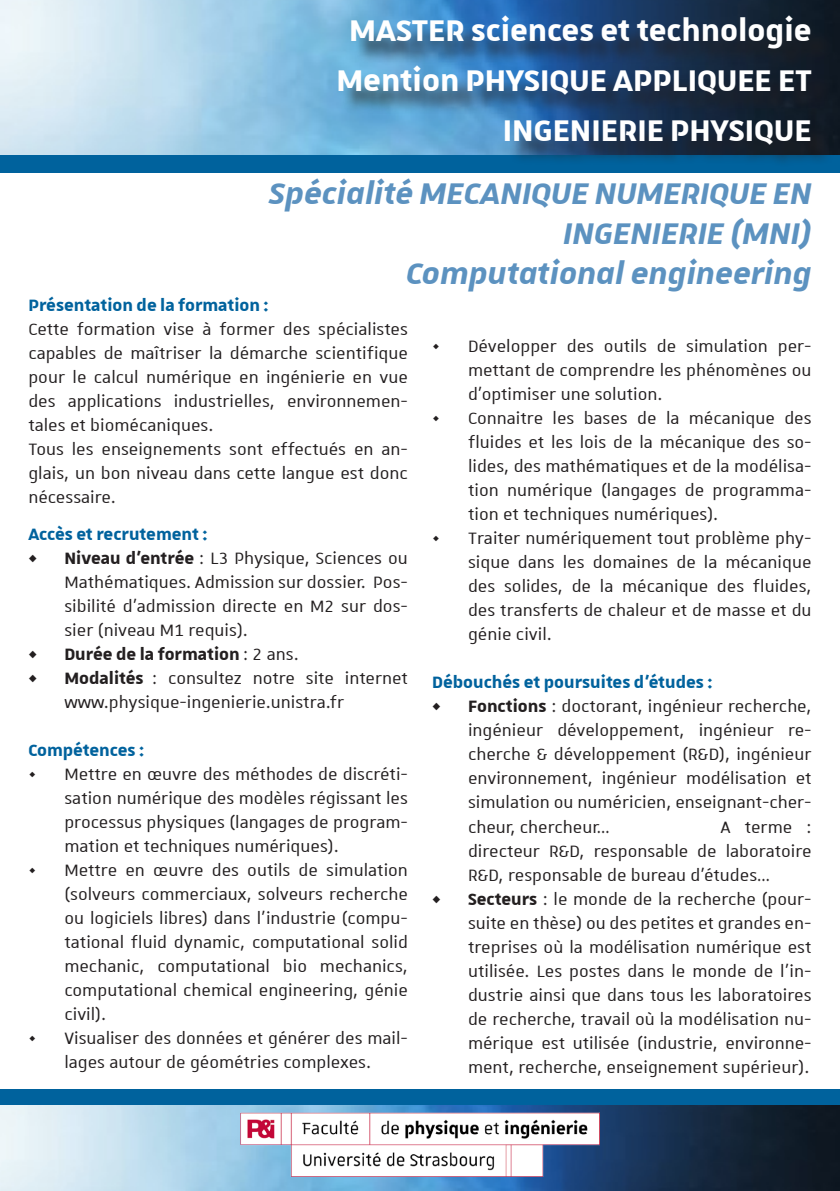
<style>
.page{position:relative;width:840px;height:1191px;background:#fff}
.page>*{position:absolute;margin:0;border:0;box-sizing:border-box;transform-origin:0 0}
.t1{font:700 40px "Unistra A";color:#fff}
.t2{font:italic 700 40px "Unistra A";color:#5c92c0}
.t3{font:22px/24px "Unistra A";color:#231f20;text-align:justify}
.t4{font:700 22px "Unistra A";color:#00629d}
.t5{font:700 22px "Unistra A";color:#231f20}
.s1{font-weight:700}
.s2{font-weight:400}
</style>
<div class="page">
<img style="left:0;top:0;width:839px;height:156px">
<div style="left:0;top:156px;width:839px;height:17px;background:#00629d"></div>
<div style="left:0;top:1089px;width:839px;height:17px;background:#00629d"></div>
<img style="left:0;top:1105px;width:839px;height:86px">
<img style="left:241px;top:1112px;width:358px;height:64px">
<div style="left:341px;top:20px;width:494px;height:148px;background:#231f20;opacity:.75"></div>
<p class="t1" style="left:349px;top:8px;width:463px">MASTER sciences et technologie</p>
<p class="t1" style="left:336px;top:58px;width:476px">Mention PHYSIQUE APPLIQUEE ET</p>
<p class="t1" style="left:502px;top:108px;width:310px">INGENIERIE PHYSIQUE</p>
<p class="t2" style="left:269px;top:172px;width:543px">Spécialité MECANIQUE NUMERIQUE EN</p>
<p class="t2" style="left:563px;top:212px;width:250px">INGENIERIE (MNI)</p>
<p class="t2" style="left:406px;top:252px;width:407px">Computational engineering</p>
<p class="t4" style="left:28px;top:293px;width:241px">Présentation de la formation :</p>
<p class="t3" style="left:28px;top:317px;width:381px">Cette formation vise à former des spécialistes capables de maîtriser la démarche scientifique pour le calcul numérique en ingénierie en vue des applications industrielles, environnemen&shy;tales et biomécaniques.</p>
<p class="t3" style="left:28px;top:437px;width:381px">Tous les enseignements sont effectués en an&shy;glais, un bon niveau dans cette langue est donc nécessaire.</p>
<p class="t4" style="left:28px;top:522px;width:180px">Accès et recrutement :</p>
<p class="t3" style="left:64px;top:546px;width:345px;text-indent:-36px"><span class="s1">• Niveau d’entrée</span> : L3 Physique, Sciences ou Mathématiques. Admission sur dossier. Pos&shy;sibilité d’admission directe en M2 sur dos&shy;sier (niveau M1 requis).</p>
<p class="t5" style="left:28px;top:642px;width:272px">• Durée de la formation <span class="s2">: 2 ans.</span></p>
<p class="t3" style="left:64px;top:666px;width:345px;text-indent:-36px"><span class="s1">• Modalités</span> : consultez notre site internet www.physique-ingenierie.unistra.fr</p>
<p class="t4" style="left:28px;top:738px;width:117px">Compétences :</p>
<p class="t3" style="left:64px;top:762px;width:345px;text-indent:-36px">• Mettre en œuvre des méthodes de discréti&shy;sation numérique des modèles régissant les processus physiques (langages de program&shy;mation et techniques numériques).</p>
<p class="t3" style="left:64px;top:858px;width:345px;text-indent:-36px">• Mettre en œuvre des outils de simulation (solveurs commerciaux, solveurs recherche ou logiciels libres) dans l’industrie (compu&shy;tational fluid dynamic, computational solid mechanic, computational bio mechanics, computational chemical engineering, génie civil).</p>
<p class="t3" style="left:28px;top:1026px;width:381px;text-align:center">• Visualiser des données et générer des mail&shy;lages autour de géométries complexes.</p>
<p class="t3" style="left:468px;top:334px;width:345px;text-indent:-36px">• Développer des outils de simulation per&shy;mettant de comprendre les phénomènes ou d’optimiser une solution.</p>
<p class="t3" style="left:468px;top:406px;width:345px;text-indent:-36px">• Connaitre les bases de la mécanique des fluides et les lois de la mécanique des so&shy;lides, des mathématiques et de la modélisa&shy;tion numérique (langages de programma&shy;tion et techniques numériques).</p>
<p class="t3" style="left:468px;top:526px;width:345px;text-indent:-36px">• Traiter numériquement tout problème phy&shy;sique dans les domaines de la mécanique des solides, de la mécanique des fluides, des transferts de chaleur et de masse et du génie civil.</p>
<p class="t4" style="left:432px;top:670px;width:282px">Débouchés et poursuites d’études :</p>
<p class="t3" style="left:468px;top:694px;width:345px;text-indent:-36px"><span class="s1">• Fonctions</span> : doctorant, ingénieur recherche, ingénieur développement, ingénieur re&shy;cherche &amp; développement (R&amp;D), ingénieur environnement, ingénieur modélisation et simulation ou numéricien, enseignant-cher&shy;cheur, chercheur…</p>
<p class="t3" style="left:468px;top:814px;width:345px;text-indent:252px">A terme : directeur R&amp;D, responsable de laboratoire R&amp;D, responsable de bureau d’études…</p>
<p class="t3" style="left:468px;top:886px;width:345px;text-indent:-36px"><span class="s1">• Secteurs</span> : le monde de la recherche (pour&shy;suite en thèse) ou des petites et grandes en&shy;treprises où la modélisation numérique est utilisée. Les postes dans le monde de l’in&shy;dustrie ainsi que dans tous les laboratoires de recherche, travail où la modélisation nu&shy;mérique est utilisée (industrie, environne&shy;ment, recherche, enseignement supérieur).</p>
</div>
